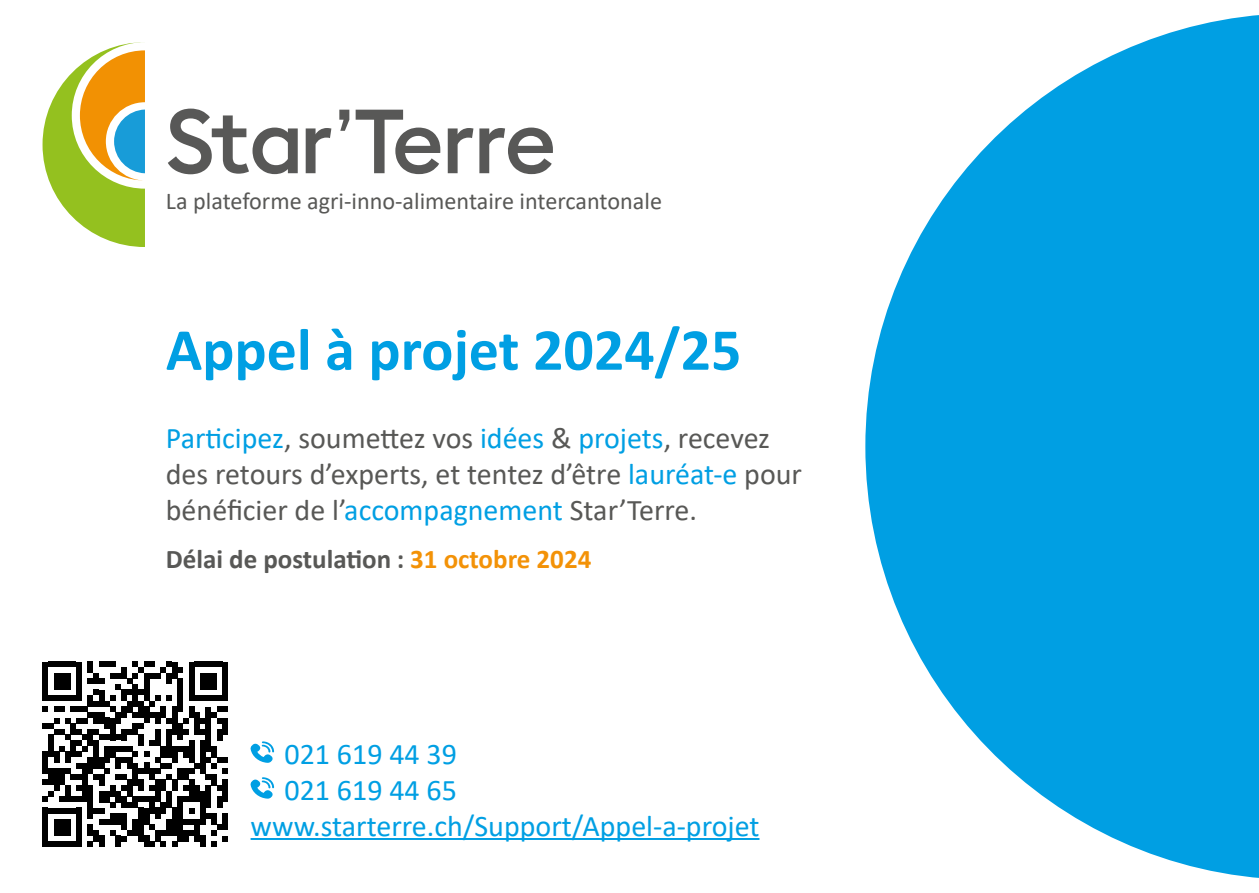
<style>
.page{position:relative;width:1259px;height:893px;background:#fff}
.page>*{position:absolute;margin:0;border:0;box-sizing:border-box;transform-origin:0 0}
.t1{font:700 60px "Calibri";color:#009fe3}
.t2{font:30px/36px "Calibri";color:#585856}
.t3{font:30px "Calibri";color:#009fe3}
.t4{font:700 27px "Calibri";color:#585856}
.t5{font:24.3px "Calibri";color:#585856}
.s1{color:#009fe3}
.s2{color:#f39207}
</style>
<div class="page">
<hr style="left:250px;top:838px;width:509px;height:2px;background:#009fe3">
<svg style="left:43px;top:43px;width:102px;height:204px"></svg>
<svg style="left:168px;top:109px;width:130px;height:65px"></svg>
<svg style="left:306px;top:128px;width:25px;height:45px"></svg>
<svg style="left:339px;top:110px;width:10px;height:21px"></svg>
<svg style="left:356px;top:110px;width:84px;height:64px"></svg>
<svg style="left:448px;top:128px;width:25px;height:45px"></svg>
<svg style="left:479px;top:128px;width:74px;height:46px"></svg>
<svg style="left:865px;top:15px;width:394px;height:863px;fill:#009fe3"></svg>
<svg style="left:42px;top:662px;width:186px;height:185px"></svg>
<svg style="left:250px;top:741px;width:24px;height:22px"></svg>
<svg style="left:250px;top:777px;width:24px;height:22px"></svg>
<p class="t5" style="left:166px;top:185px;width:497px">La plateforme agri-inno-alimentaire intercantonale</p>
<h1 class="t1" style="left:166px;top:307px;width:577px">Appel à projet 2024/25</h1>
<p class="t2" style="left:166px;top:420px;width:637px"><span class="s1">Participez</span>, soumettez vos <span class="s1">idées</span> &amp; <span class="s1">projets</span>, recevez des retours d’experts, et tentez d’être <span class="s1">lauréat-e</span> pour bénéficier de l’<span class="s1">accompagnement</span> Star’Terre.</p>
<p class="t4" style="left:166px;top:540px;width:427px">Délai de postulation : <span class="s2">31 octobre 2024</span></p>
<p class="t3" style="left:284px;top:733px;width:174px">021 619 44 39</p>
<p class="t3" style="left:284px;top:769px;width:174px">021 619 44 65</p>
<p class="t3" style="left:250px;top:805px;width:510px">www.starterre.ch/Support/Appel-a-projet</p>
</div>
